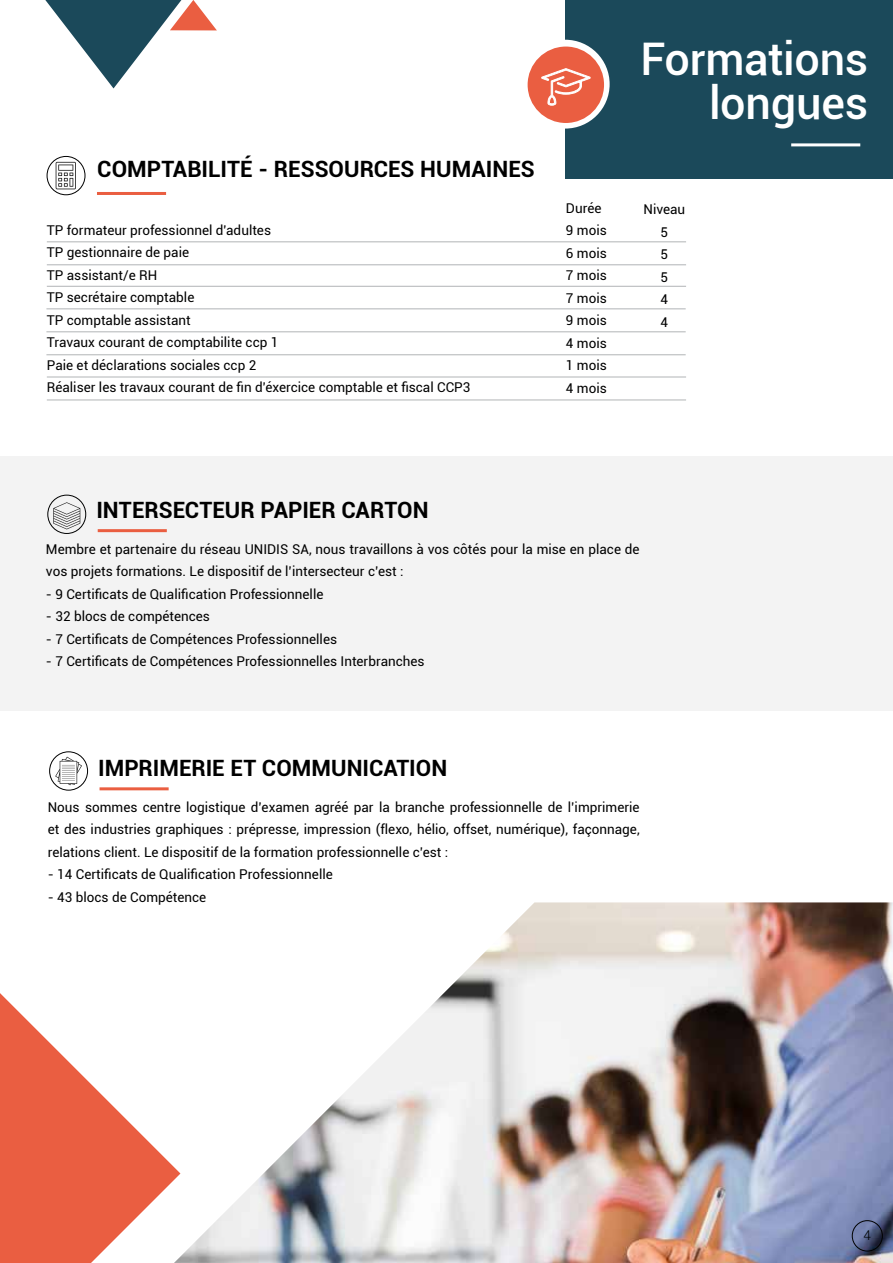
<style>
.page{position:relative;width:893px;height:1263px;background:#fff}
.page>*{position:absolute;margin:0;border:0;box-sizing:border-box;transform-origin:0 0}
.t1{font:500 45px/43.5px "Roboto";letter-spacing:-.005em;color:#fff;text-align:right}
.t2{font:700 22.5px "Roboto";color:#000}
.t3{font:13.5px/22.5px "Roboto";color:#000}
.t4{font:300 13.5px "Roboto";color:#000101}
</style>
<div class="page">
<div style="left:566px;top:0;width:327px;height:179px;background:#1b495a"></div>
<div style="left:0;top:456px;width:893px;height:255px;background:#f3f3f3"></div>
<hr style="left:791px;top:143px;width:69px;height:3px;background:#fff">
<hr style="left:47px;top:241px;width:639px;height:1px;background:#b1b4b6">
<hr style="left:46px;top:308px;width:640px;height:1px;background:#b1b4b6">
<hr style="left:47px;top:264px;width:639px;height:1px;background:#b1b4b6">
<hr style="left:46px;top:331px;width:640px;height:1px;background:#b1b4b6">
<hr style="left:47px;top:286px;width:639px;height:1px;background:#b1b4b6">
<hr style="left:46px;top:354px;width:640px;height:1px;background:#b1b4b6">
<hr style="left:47px;top:377px;width:639px;height:1px;background:#b1b4b6">
<hr style="left:47px;top:400px;width:639px;height:1px;background:#b1b4b6">
<hr style="left:97px;top:192px;width:69px;height:3px;background:#ea5e41">
<div style="left:47px;top:156px;width:38px;height:39px;border:1px solid #000101;border-radius:50%"></div>
<svg style="left:56px;top:162px;width:20px;height:27px"></svg>
<hr style="left:98px;top:529px;width:69px;height:3px;background:#ea5e41">
<div style="left:48px;top:495px;width:38px;height:39px;border:1px solid #000101;border-radius:50%"></div>
<svg style="left:53px;top:502px;width:27px;height:27px"></svg>
<hr style="left:100px;top:787px;width:69px;height:3px;background:#ea5e41">
<div style="left:49px;top:752px;width:39px;height:38px;border:1px solid #000101;border-radius:50%"></div>
<svg style="left:55px;top:757px;width:27px;height:28px"></svg>
<svg style="left:0;top:993px;width:174px;height:270px;fill:#ea5e41"></svg>
<img style="left:174px;top:902px;width:719px;height:361px">
<div style="left:521px;top:40px;width:89px;height:89px;background:#fff;border-radius:50%"></div>
<div style="left:528px;top:47px;width:76px;height:76px;background:#ea5e41;border-radius:50%"></div>
<svg style="left:541px;top:68px;width:49px;height:38px"></svg>
<svg style="left:45px;top:0;width:172px;height:88px"></svg>
<div style="left:852px;top:1220px;width:30px;height:31px;border:1px solid #000101;border-radius:50%"></div>
<h2 class="t2" style="left:97px;top:154px;width:439px">COMPTABILITÉ - RESSOURCES HUMAINES</h2>
<p class="t3" style="left:47px;top:218px;width:425px">TP formateur professionnel d'adultes<br>TP gestionnaire de paie<br>TP assistant/e RH<br>TP secrétaire comptable<br>TP comptable assistant<br>Travaux courant de comptabilite ccp 1<br>Paie et déclarations sociales ccp 2<br>Réaliser les travaux courant de fin d'éxercice comptable et fiscal CCP3</p>
<h1 class="t1" style="left:640px;top:36px;width:229px">Formations longues</h1>
<p class="t3" style="left:566px;top:196px;width:42px">Durée<br>9 mois<br>6 mois<br>7 mois<br>7 mois<br>9 mois<br>4 mois<br>1 mois<br>4 mois</p>
<p class="t3" style="left:643px;top:198px;width:43px;text-align:center">Niveau<br>5<br>5<br>5<br>4<br>4</p>
<h2 class="t2" style="left:96px;top:494px;width:334px">INTERSECTEUR PAPIER CARTON</h2>
<p class="t3" style="left:46px;top:537px;width:595px">Membre et partenaire du réseau UNIDIS SA, nous travaillons à vos côtés pour la mise en place de vos projets formations. Le dispositif de l’intersecteur c’est :</p>
<p class="t3" style="left:46px;top:582px;width:279px">- 9 Certificats de Qualification Professionnelle</p>
<p class="t3" style="left:46px;top:605px;width:166px">- 32 blocs de compétences</p>
<p class="t3" style="left:46px;top:627px;width:293px">- 7 Certificats de Compétences Professionnelles</p>
<p class="t3" style="left:46px;top:650px;width:380px">- 7 Certificats de Compétences Professionnelles Interbranches</p>
<h2 class="t2" style="left:98px;top:752px;width:351px">IMPRIMERIE ET COMMUNICATION</h2>
<p class="t3" style="left:48px;top:795px;width:593px;text-align:justify">Nous sommes centre logistique d’examen agréé par la branche professionnelle de l’imprimerie et des industries graphiques : prépresse, impression (flexo, hélio, offset, numérique), façonnage, relations client. Le dispositif de la formation professionnelle c’est :</p>
<p class="t3" style="left:48px;top:863px;width:287px">- 14 Certificats de Qualification Professionnelle</p>
<p class="t3" style="left:48px;top:885px;width:160px">- 43 blocs de Compétence</p>
<p class="t4" style="left:864px;top:1226px;width:9px">4</p>
</div>
